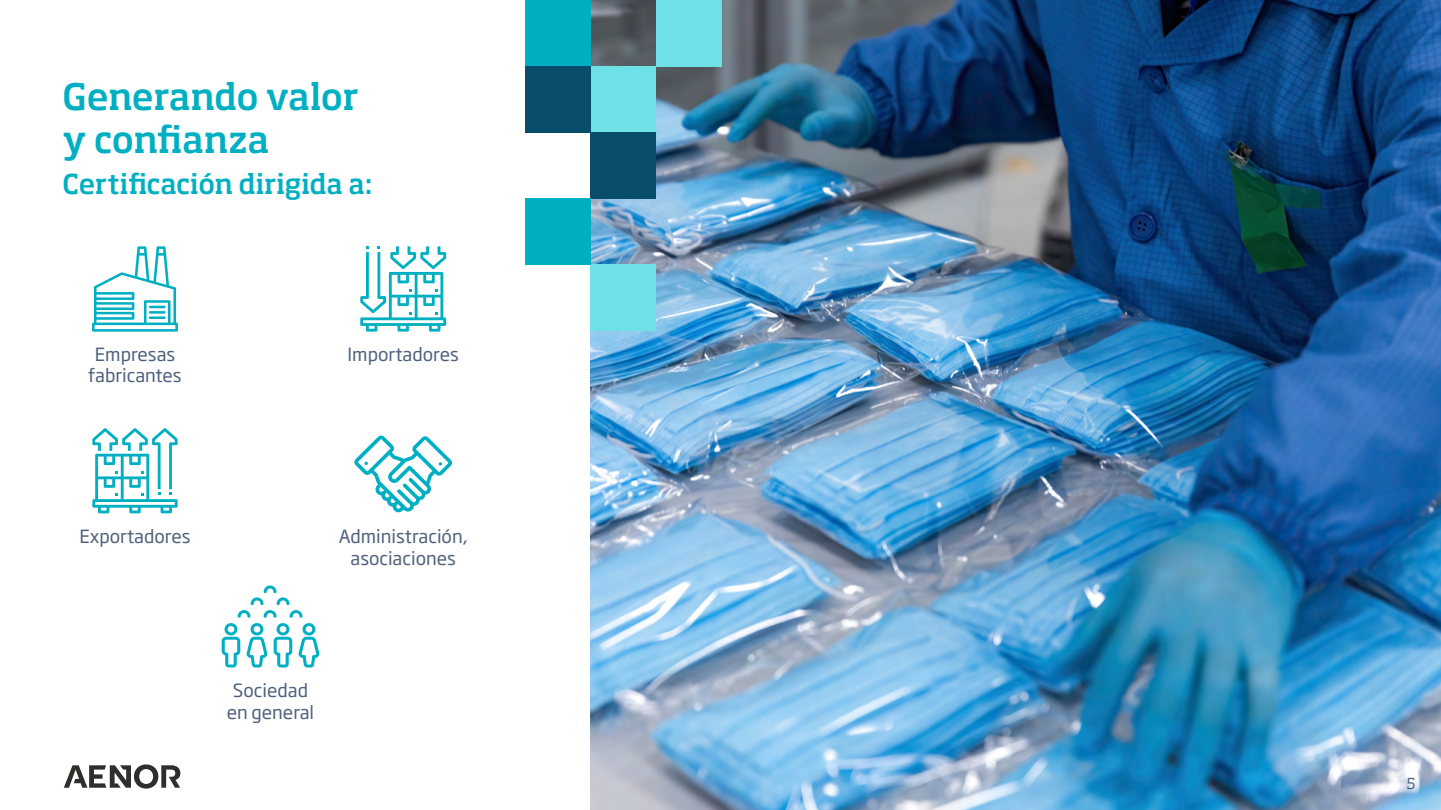
<style>
.page{position:relative;width:1441px;height:810px;background:#fff}
.page>*{position:absolute;margin:0;border:0;box-sizing:border-box;transform-origin:0 0}
.t1{font:500 36px/43.2px "Soho Pro";letter-spacing:-.01em;color:#00b0c2}
.t2{font:500 27px "Soho Pro";letter-spacing:-.005em;color:#00b0c2}
.t3{font:18px/21.6px "Soho Gothic Pro";color:#4f617d;text-align:center}
.t4{font:15px "Soho Pro";color:#4f617d}
</style>
<div class="page">
<svg style="left:64px;top:764px;width:116px;height:25px"></svg>
<svg style="left:92px;top:246px;width:86px;height:86px"></svg>
<svg style="left:360px;top:246px;width:86px;height:86px"></svg>
<svg style="left:92px;top:428px;width:86px;height:85px"></svg>
<svg style="left:354px;top:436px;width:98px;height:76px"></svg>
<svg style="left:221px;top:585px;width:98px;height:83px"></svg>
<img style="left:590px;top:0;width:850px;height:810px">
<div style="left:590px;top:66px;width:66px;height:66px;background:#6de0e8"></div>
<div style="left:590px;top:132px;width:66px;height:66px;background:#084d69"></div>
<div style="left:590px;top:264px;width:66px;height:67px;background:#6de0e8"></div>
<div style="left:656px;top:0;width:65px;height:66px;background:#6de0e8"></div>
<div style="left:525px;top:0;width:65px;height:66px;background:#00b0c2"></div>
<div style="left:525px;top:66px;width:65px;height:66px;background:#084d69"></div>
<div style="left:525px;top:198px;width:65px;height:66px;background:#00b0c2"></div>
<h1 class="t1" style="left:63px;top:73px;width:298px">Generando valor y confianza</h1>
<h2 class="t2" style="left:63px;top:165px;width:311px">Certificación dirigida a:</h2>
<p class="t3" style="left:88px;top:342px;width:95px">Empresas fabricantes</p>
<p class="t3" style="left:347px;top:342px;width:113px">Importadores</p>
<p class="t3" style="left:79px;top:525px;width:113px">Exportadores</p>
<p class="t3" style="left:339px;top:525px;width:130px">Administración, asociaciones</p>
<p class="t3" style="left:227px;top:679px;width:89px">Sociedad en general</p>
<p class="t4" style="left:1406px;top:773px;width:10px">5</p>
</div>
